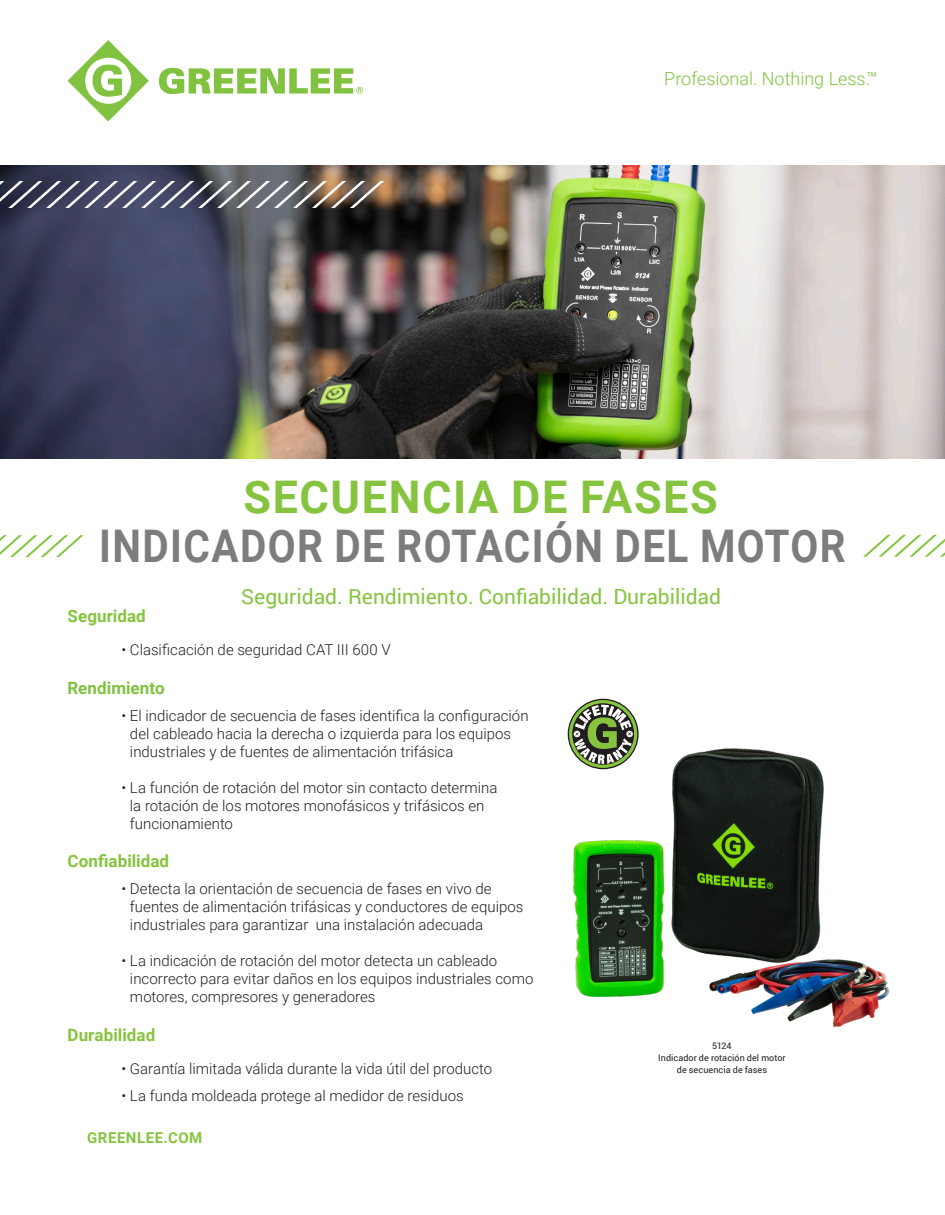
<style>
.page{position:relative;width:945px;height:1215px;background:#fff}
.page>*{position:absolute;margin:0;border:0;box-sizing:border-box;transform-origin:0 0}
.t1{font:700 45px "Roboto";letter-spacing:.035em;color:#7d7d7d;scale:.9 1}
.t2{font:700 45px "Roboto";letter-spacing:.035em;color:#86c43f}
.t3{font:21px "Roboto";color:#86c43f}
.t4{font:300 18px "Roboto";color:#81c340}
.t5{font:700 16.95px "Roboto";letter-spacing:.005em;color:#86c43f}
.t6{font:700 16.95px "Roboto";color:#80c240}
.t7{font:300 15px/18px "Roboto";color:#231f20}
.page{font:700 15px "Roboto";letter-spacing:.035em;color:#86c43f}
.Ordering_Chart_-_tex{font:9px/12px "Roboto";letter-spacing:.005em;color:#231f20;text-align:center}
</style>
<div class="page">
<img style="left:0;top:165px;width:945px;height:294px">
<svg style="left:68px;top:40px;width:81px;height:81px"></svg>
<svg style="left:159px;top:68px;width:204px;height:26px"></svg>
<svg style="left:0;top:181px;width:384px;height:27px;background:#706e78"></svg>
<img style="left:568px;top:740px;width:322px;height:287px">
<svg style="left:568px;top:699px;width:71px;height:70px"></svg>
<svg style="left:569px;top:700px;width:68px;height:68px"></svg>
<svg style="left:573px;top:705px;width:60px;height:59px"></svg>
<svg style="left:863px;top:535px;width:82px;height:22px"></svg>
<svg style="left:0;top:535px;width:84px;height:22px"></svg>
<p class="t4" style="left:664px;top:66px;width:215px">Profesional. Nothing Less.™</p>
<p class="t2" style="left:243px;top:465px;width:476px">SECUENCIA DE FASES</p>
<p class="t1" style="left:99px;top:514px;width:831px">INDICADOR DE ROTACIÓN DEL MOTOR</p>
<p class="t3" style="left:241px;top:581px;width:481px">Seguridad. Rendimiento. Confiabilidad. Durabilidad</p>
<p class="t5" style="left:68px;top:605px;width:80px">Seguridad</p>
<p class="t7" style="left:122px;top:641px;width:271px">• Clasificación de seguridad CAT III 600 V</p>
<p class="t6" style="left:68px;top:676px;width:99px">Rendimiento</p>
<p class="t7" style="left:130px;top:706px;width:400px;text-indent:-8px">• El indicador de secuencia de fases identifica la configuración del cableado hacia la derecha o izquierda para los equipos industriales y de fuentes de alimentación trifásica</p>
<p class="t7" style="left:130px;top:778px;width:369px;text-indent:-8px">• La función de rotación del motor sin contacto determina la rotación de los motores monofásicos y trifásicos en funcionamiento</p>
<p class="t5" style="left:68px;top:849px;width:103px">Confiabilidad</p>
<p class="t7" style="left:130px;top:879px;width:395px;text-indent:-8px">• Detecta la orientación de secuencia de fases en vivo de fuentes de alimentación trifásicas y conductores de equipos industriales para garantizar una instalación adecuada</p>
<p class="t7" style="left:130px;top:951px;width:405px;text-indent:-8px">• La indicación de rotación del motor detecta un cableado incorrecto para evitar daños en los equipos industriales como motores, compresores y generadores</p>
<p class="t5" style="left:68px;top:1023px;width:89px">Durabilidad</p>
<p class="t7" style="left:122px;top:1059px;width:372px">• Garantía limitada válida durante la vida útil del producto</p>
<p class="t7" style="left:122px;top:1086px;width:344px">• La funda moldeada protege al medidor de residuos</p>
<p class="Ordering_Chart_-_tex" style="left:712px;top:1040px;width:21px">5124</p>
<p class="Ordering_Chart_-_tex" style="left:658px;top:1052px;width:129px">Indicador de rotación del motor de secuencia de fases</p>
<p class="page" style="left:87px;top:1127px;width:117px">GREENLEE.COM</p>
</div>
